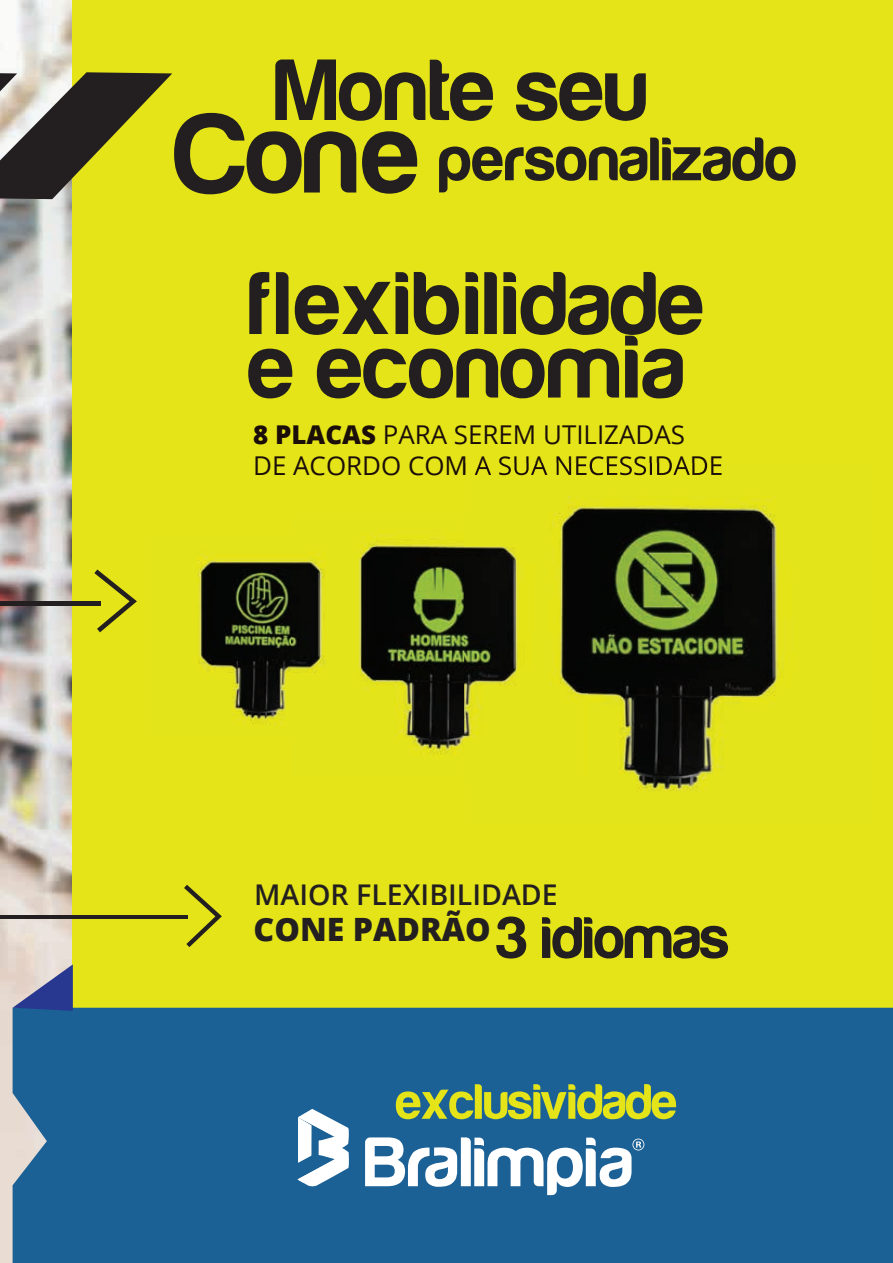
<style>
.page{position:relative;width:893px;height:1263px;background:#fff}
.page>*{position:absolute;margin:0;border:0;box-sizing:border-box;transform-origin:0 0}
.t1{font:92.1px "Harabara";letter-spacing:.035em;color:#231f20}
.t2{font:92.1px "Harabara";letter-spacing:.015em;color:#231f20}
.t3{font:89.7px "Harabara";letter-spacing:.01em;color:#231f20}
.t4{font:63.6px "Harabara";letter-spacing:.02em;color:#231f20}
.t5{font:51.45px "Harabara";color:#e4e419}
.t6{font:800 32.1px "Open Sans";color:#231f20}
.t7{font:600 28.5px "Open Sans";color:#231f20}
.t8{font:25.95px/31px "Open Sans";color:#1b0e08}
.s1{font-size:115.2px}
.s2{font-weight:800}
.s3{font-family:"Harabara";font-weight:400;font-size:60.6px}
</style>
<div class="page">
<img style="left:0;top:0;width:73px;height:1263px">
<div style="left:73px;top:0;width:820px;height:1263px;background:#e4e419"></div>
<svg style="left:0;top:72px;width:172px;height:127px"></svg>
<div style="left:0;top:601px;width:101px;height:5px;background:#231f20"></div>
<svg style="left:94px;top:569px;width:43px;height:63px"></svg>
<hr style="left:0;top:915px;width:188px;height:4px;background:#231f20">
<svg style="left:184px;top:885px;width:38px;height:62px"></svg>
<div style="left:13px;top:1008px;width:880px;height:255px;background:#1b6196"></div>
<svg style="left:365px;top:1137px;width:279px;height:58px"></svg>
<svg style="left:297px;top:1109px;width:52px;height:78px"></svg>
<svg style="left:13px;top:964px;width:60px;height:47px"></svg>
<img style="left:197px;top:554px;width:95px;height:171px">
<img style="left:292px;top:534px;width:173px;height:221px">
<img style="left:465px;top:464px;width:319px;height:328px">
<img style="left:465px;top:463px;width:256px;height:12px">
<h2 class="t3" style="left:275px;top:44px;width:374px">Monte seu</h2>
<h3 class="t4" style="left:175px;top:126px;width:623px"><span class="s1">Cone</span> personalizado</h3>
<h1 class="t1" style="left:249px;top:255px;width:456px">flexibilidade</h1>
<h1 class="t2" style="left:249px;top:319px;width:437px">e economia</h1>
<p class="t8" style="left:253px;top:418px;width:471px"><span class="s2">8 PLACAS</span> PARA SEREM UTILIZADAS<br>DE ACORDO COM A SUA NECESSIDADE</p>
<p class="t7" style="left:254px;top:875px;width:305px">MAIOR FLEXIBILIDADE</p>
<p class="t6" style="left:254px;top:905px;width:477px">CONE PADRÃO <span class="s3">3 idiomas</span></p>
<h3 class="t5" style="left:396px;top:1075px;width:282px">exclusividade</h3>
</div>
